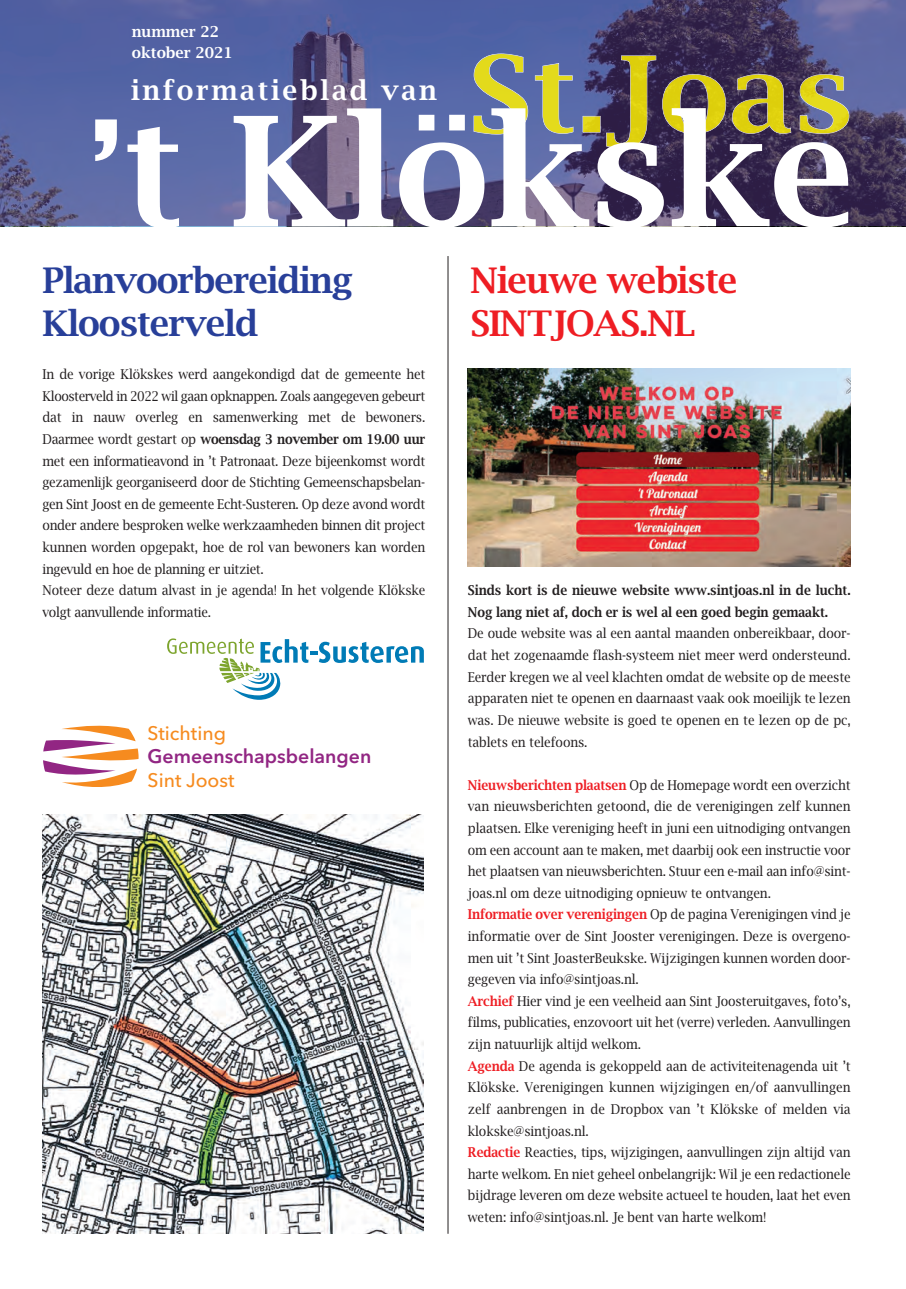
<style>
.page{position:relative;width:906px;height:1289px;background:#fff}
.page>*{position:absolute;margin:0;border:0;box-sizing:border-box;transform-origin:0 0}
.t1{font:600 153px "Lucida Bright";color:#fff}
.t2{font:600 138px "Lucida Bright";color:#fff}
.t3{font:600 35.25px/43.2px "Lucida Bright";letter-spacing:-.03em;color:#283f99}
.t4{font:600 35.25px/43.2px "Lucida Bright";letter-spacing:-.03em;color:#ee1d23}
.t5{font:600 27px "Lucida Bright";letter-spacing:.1em;color:#fff}
.t6{font:600 19.5px "Avenir Next";color:#922683}
.t7{font:500 19.5px "Avenir Next";color:#f68b1f}
.t8{font:600 15px/20.7px "Lucida Bright";color:#fff}
.t9{font:13.5px/21.6px "Lucida Bright";letter-spacing:-.01em;color:#231f20;scale:.92 1}
.t10{font:600 13.5px/21.6px "Lucida Bright";letter-spacing:-.005em;color:#231f20;scale:.92 1}
.s1{font-weight:600}
.s2{font-weight:600;color:#ee1d23}
</style>
<div class="page">
<div style="left:0;top:0;width:906px;height:226px;background:#563782;opacity:.52"></div>
<svg style="left:473px;top:53px;width:376px;height:95px;background:#746f5c"></svg>
<hr style="left:447px;top:256px;width:1px;height:977px;background:#231f20">
<img style="left:43px;top:814px;width:381px;height:419px">
<img style="left:468px;top:368px;width:382px;height:198px">
<svg style="left:43px;top:725px;width:96px;height:62px"></svg>
<svg style="left:167px;top:638px;width:257px;height:61px"></svg>
<p class="t8" style="left:132px;top:21px;width:103px">nummer 22 oktober 2021</p>
<h3 class="t5" style="left:131px;top:75px;width:307px">informatieblad van</h3>
<h2 class="t2" style="left:88px;top:13px;width:38px">,</h2>
<h1 class="t1" style="left:123px;top:84px;width:734px">t Klökske</h1>
<h3 class="t3" style="left:43px;top:259px;width:312px">Planvoorbereiding<br>Kloosterveld</h3>
<h3 class="t4" style="left:470px;top:259px;width:268px">Nieuwe webiste<br>SINTJOAS.NL</h3>
<p class="t9" style="left:43px;top:363px;width:418px">In de vorige Klökskes werd aangekondigd dat de gemeente het Kloosterveld in 2022 wil gaan opknappen. Zoals aangegeven gebeurt dat in nauw overleg en samenwerking met de bewoners.<br>Daarmee wordt gestart op <span class="s1">woensdag 3 november om 19.00 uur </span>met een informatieavond in ’t Patronaat. Deze bijeenkomst wordt gezamenlijk georganiseerd door de Stichting Gemeenschapsbelan&shy;gen Sint Joost en de gemeente Echt-Susteren. Op deze avond wordt onder andere besproken welke werkzaamheden binnen dit project kunnen worden opgepakt, hoe de rol van bewoners kan worden ingevuld en hoe de planning er uitziet.<br>Noteer deze datum alvast in je agenda! In het volgende Klökske volgt aanvullende informatie.</p>
<h3 class="t7" style="left:148px;top:716px;width:80px">Stichting</h3>
<h3 class="t6" style="left:148px;top:739px;width:225px">Gemeenschapsbelangen</h3>
<h3 class="t7" style="left:148px;top:763px;width:88px">Sint Joost</h3>
<p class="t10" style="left:468px;top:579px;width:417px">Sinds kort is de nieuwe website www.sintjoas.nl in de lucht.<br>Nog lang niet af, doch er is wel al een goed begin gemaakt.</p>
<p class="t9" style="left:468px;top:623px;width:417px;text-align:justify">De oude website was al een aantal maanden onbereikbaar, door&shy;dat het zogenaamde flash-systeem niet meer werd ondersteund.<br>Eerder kregen we al veel klachten omdat de website op de meeste apparaten niet te openen en daarnaast vaak ook moeilijk te lezen was. De nieuwe website is goed te openen en te lezen op de pc, tablets en telefoons.</p>
<p class="t9" style="left:468px;top:774px;width:418px"><span class="s2">Nieuwsberichten plaatsen</span> Op de Homepage wordt een overzicht van nieuwsberichten getoond, die de verenigingen zelf kunnen plaatsen. Elke vereniging heeft in juni een uitnodiging ontvangen om een account aan te maken, met daarbij ook een instructie voor het plaatsen van nieuwsberichten. Stuur een e-mail aan info@sint&shy;joas.nl om deze uitnodiging opnieuw te ontvangen.<br><span class="s2">Informatie over verenigingen</span> Op de pagina Verenigingen vind je informatie over de Sint Jooster verenigingen. Deze is overgeno&shy;men uit ’t Sint JoasterBeukske. Wijzigingen kunnen worden door&shy;gegeven via info@sintjoas.nl.<br><span class="s2">Archief</span> Hier vind je een veelheid aan Sint Joosteruitgaves, foto’s, films, publicaties, enzovoort uit het (verre) verleden. Aanvullingen zijn natuurlijk altijd welkom.<br><span class="s2">Agenda</span> De agenda is gekoppeld aan de activiteitenagenda uit ’t Klökske. Verenigingen kunnen wijzigingen en/of aanvullingen zelf aanbrengen in de Dropbox van ’t Klökske of melden via klokske@sintjoas.nl.<br><span class="s2">Redactie</span> Reacties, tips, wijzigingen, aanvullingen zijn altijd van harte welkom. En niet geheel onbelangrijk: Wil je een redactionele bijdrage leveren om deze website actueel te houden, laat het even weten: info@sintjoas.nl. Je bent van harte welkom!</p>
</div>
